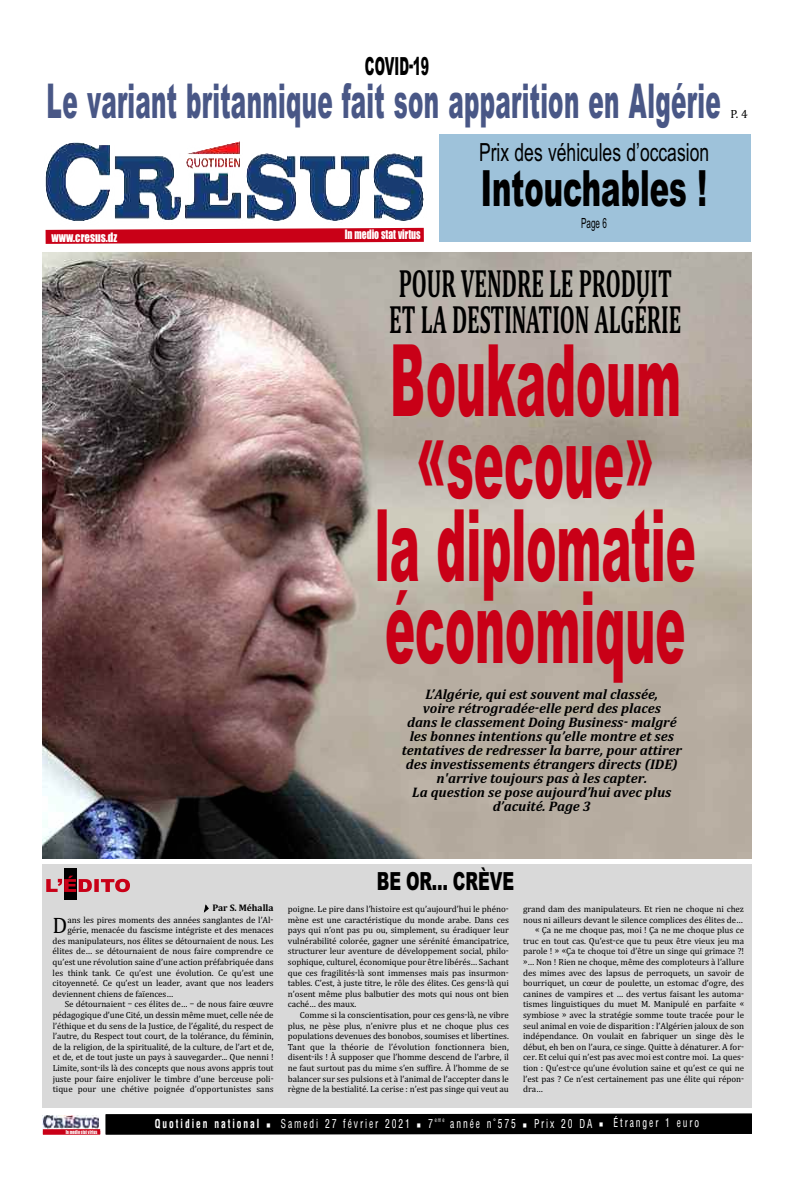
<style>
.page{position:relative;width:794px;height:1191px;background:#fff}
.page>*{position:absolute;margin:0;border:0;box-sizing:border-box;transform-origin:0 0}
.t1{font:900 100px/82px "Arial";color:#c90017;text-align:center;scale:.45 1}
.t2{font:900 50px "Arial";color:#000;scale:.58 1}
.t3{font:900 48px "Arial";letter-spacing:.015em;color:#495786;scale:.48 1}
.t4{font:700 40px/36.6px "Cambria";color:#000;scale:.54 1}
.t5{font:25px "Arial";color:#000;scale:.7 1}
.t6{font:900 25px "Arial";color:#000;scale:.65 1}
.t7{font:900 25px "Arial";color:#000;scale:.5 1}
.t8{font:22.6px "Cambria";color:#000}
.t9{font:italic 700 14px/14px "Cambria";color:#000;text-align:center}
.t10{font:14px "Arial";color:#000;scale:.58 1}
.t11{font:12px "Arena Condensed";letter-spacing:.2em;color:#fff;scale:.79 1}
.t12{font:12px "Impact";color:#fff;scale:.8 1}
.t13{font:12px "Impact";color:#fff;scale:.9 1}
.t14{font:12px "Cambria";color:#000}
.t15{font:700 9.6px "Cambria";letter-spacing:-.005em;color:#000}
.t16{font:9px/10.6px "Cambria";letter-spacing:-.005em;color:#000;text-align:justify}
.t17{font:6px "Arena Condensed";color:#fff;scale:.79 1}
.t18{font:5px "Impact";letter-spacing:-.005em;color:#fff;scale:.8 1}
.s1{font-weight:700}
</style>
<div class="page">
<div style="left:440px;top:134px;width:311px;height:107px;background:#9ec2da"></div>
<img style="left:43px;top:253px;width:708px;height:605px">
<div style="left:106px;top:1113px;width:646px;height:21px;background:#000"></div>
<img style="left:43px;top:1115px;width:56px;height:14px">
<div style="left:43px;top:1129px;width:57px;height:5px;background:#c90017"></div>
<div style="left:43px;top:864px;width:709px;height:243px;background:#d9d9d9"></div>
<div style="left:64px;top:868px;width:13px;height:32px;background:#000"></div>
<svg style="left:46px;top:875px;width:84px;height:17px"></svg>
<img style="left:45px;top:141px;width:379px;height:80px">
<svg style="left:45px;top:227px;width:379px;height:17px;background:#d22d40"></svg>
<h3 class="t7" style="left:365px;top:52px;width:130px">COVID-19</h3>
<h3 class="t3" style="left:46px;top:74px;width:1406px">Le variant britannique fait son apparition en Algérie</h3>
<h3 class="t13" style="left:52px;top:230px;width:74px">www.cresus.dz</h3>
<h3 class="t12" style="left:345px;top:228px;width:96px">In medio stat virtus</h3>
<h3 class="t5" style="left:479px;top:138px;width:330px">Prix des véhicules d’occasion</h3>
<h2 class="t2" style="left:481px;top:159px;width:392px">Intouchables !</h2>
<h3 class="t10" style="left:581px;top:215px;width:46px">Page 6</h3>
<h3 class="t4" style="left:389px;top:264px;width:542px">POUR VENDRE LE PRODUIT<br>ET LA DESTINATION ALGÉRIE</h3>
<h1 class="t1" style="left:375px;top:341px;width:714px">Boukadoum «secoue»<br>la diplomatie économique</h1>
<p class="t9" style="left:402px;top:687px;width:281px">L’Algérie, qui est souvent mal classée,<br>voire rétrogradée-elle perd des places<br>dans le classement Doing Business- malgré les bonnes intentions qu’elle montre et ses tentatives de redresser la barre, pour attirer des investissements étrangers directs (IDE) n'arrive toujours pas à les capter.<br>La question se pose aujourd’hui avec plus d’acuité. Page 3</p>
<h3 class="t14" style="left:730px;top:107px;width:19px">P. 4</h3>
<h3 class="t6" style="left:377px;top:866px;width:213px">BE OR… CRÈVE</h3>
<p class="t15" style="left:201px;top:902px;width:74px">✔Par S. Méhalla</p>
<h3 class="t8" style="left:53px;top:912px;width:16px">D</h3>
<p class="t16" style="left:67px;top:914px;width:208px">ans les pires moments des années sanglantes de l’Al-</p>
<p class="t16" style="left:67px;top:924px;width:208px">gérie, menacée du fascisme intégriste et des menaces</p>
<p class="t16" style="left:53px;top:935px;width:222px">des manipulateurs, nos élites se détournaient de nous. Les</p>
<p class="t16" style="left:53px;top:946px;width:222px">élites de… se détournaient de nous faire comprendre ce</p>
<p class="t16" style="left:53px;top:956px;width:222px">qu’est une révolution saine d’une action préfabriquée dans</p>
<p class="t16" style="left:53px;top:967px;width:222px">les think tank. Ce qu’est une évolution. Ce qu’est une</p>
<p class="t16" style="left:53px;top:977px;width:222px">citoyenneté. Ce qu’est un leader, avant que nos leaders</p>
<p class="t16" style="left:53px;top:988px;width:122px">deviennent chiens de faïences…</p>
<p class="t16" style="left:65px;top:999px;width:210px">Se détournaient – ces élites de… – de nous faire œuvre</p>
<p class="t16" style="left:53px;top:1009px;width:222px">pédagogique d’une Cité, un dessin même muet, celle née de</p>
<p class="t16" style="left:53px;top:1020px;width:222px">l’éthique et du sens de la Justice, de l’égalité, du respect de</p>
<p class="t16" style="left:53px;top:1030px;width:222px">l’autre, du Respect tout court, de la tolérance, du féminin,</p>
<p class="t16" style="left:53px;top:1041px;width:222px">de la religion, de la spiritualité, de la culture, de l’art et de,</p>
<p class="t16" style="left:53px;top:1052px;width:222px">et de, et de tout juste un pays à sauvegarder... Que nenni !</p>
<p class="t16" style="left:53px;top:1062px;width:222px">Limite, sont-ils là des concepts que nous avons appris tout</p>
<p class="t16" style="left:53px;top:1073px;width:222px">juste pour faire enjoliver le timbre d’une berceuse poli-</p>
<p class="t16" style="left:53px;top:1083px;width:222px">tique pour une chétive poignée d’opportunistes sans</p>
<p class="t16" style="left:288px;top:903px;width:222px">poigne. Le pire dans l’histoire est qu’aujourd’hui le phéno&shy;mène est une caractéristique du monde arabe. Dans ces pays qui n’ont pas pu ou, simplement, su éradiquer leur vulnérabilité colorée, gagner une sérénité émancipatrice, structurer leur aventure de développement social, philo&shy;sophique, culturel, économique pour être libérés… Sachant que ces fragilités-là sont immenses mais pas insurmon&shy;tables. C’est, à juste titre, le rôle des élites. Ces gens-là qui n’osent même plus balbutier des mots qui nous ont bien caché… des maux.</p>
<p class="t16" style="left:288px;top:1009px;width:222px;text-indent:12px">Comme si la conscientisation, pour ces gens-là, ne vibre plus, ne pèse plus, n’enivre plus et ne choque plus ces populations devenues des bonobos, soumises et libertines.<br>Tant que la théorie de l’évolution fonctionnera bien, disent-ils ! À supposer que l’homme descend de l’arbre, il ne faut surtout pas du mime s’en suffire. À l’homme de se balancer sur ses pulsions et à l’animal de l’accepter dans le règne de la bestialité. La cerise : n’est pas singe qui veut au</p>
<p class="t16" style="left:523px;top:903px;width:222px">grand dam des manipulateurs. Et rien ne choque ni chez</p>
<p class="t16" style="left:523px;top:914px;width:221px">nous ni ailleurs devant le silence complices des élites de…</p>
<p class="t16" style="left:535px;top:924px;width:210px">« Ça ne me choque pas, moi ! Ça ne me choque plus ce</p>
<p class="t16" style="left:523px;top:935px;width:222px">truc en tout cas. Qu’est-ce que tu peux être vieux jeu ma</p>
<p class="t16" style="left:523px;top:946px;width:222px">parole ! » «Ça te choque toi d’être un singe qui grimace ?!</p>
<p class="t16" style="left:523px;top:956px;width:222px">»… Non ! Rien ne choque, même des comploteurs à l’allure</p>
<p class="t16" style="left:523px;top:967px;width:222px">des mimes avec des lapsus de perroquets, un savoir de</p>
<p class="t16" style="left:523px;top:977px;width:222px">bourriquet, un cœur de poulette, un estomac d’ogre, des</p>
<p class="t16" style="left:523px;top:988px;width:222px">canines de vampires et … des vertus faisant les automa-</p>
<p class="t16" style="left:523px;top:999px;width:222px">tismes linguistiques du muet M. Manipulé en parfaite «</p>
<p class="t16" style="left:523px;top:1009px;width:222px">symbiose » avec la stratégie somme toute tracée pour le</p>
<p class="t16" style="left:523px;top:1020px;width:222px">seul animal en voie de disparition : l’Algérien jaloux de son</p>
<p class="t16" style="left:523px;top:1030px;width:222px">indépendance. On voulait en fabriquer un singe dès le</p>
<p class="t16" style="left:523px;top:1041px;width:222px">début, eh ben on l’aura, ce singe. Quitte à dénaturer. A for-</p>
<p class="t16" style="left:523px;top:1052px;width:222px">cer. Et celui qui n’est pas avec moi est contre moi. La ques-</p>
<p class="t16" style="left:523px;top:1062px;width:222px">tion : Qu’est-ce qu’une évolution saine et qu’est ce qui ne</p>
<p class="t16" style="left:523px;top:1073px;width:222px">l’est pas ? Ce n’est certainement pas une élite qui répon-</p>
<p class="t16" style="left:523px;top:1083px;width:21px">dra…</p>
<p class="t18" style="left:66px;top:1129px;width:41px">In medio stat virtus</p>
<h3 class="t11" style="left:155px;top:1116px;width:353px"><span class="s1">Quotidien national</span> ■ Samedi 27 février 2021 ■ 7</h3>
<p class="t17" style="left:435px;top:1116px;width:14px">eme</p>
<h3 class="t11" style="left:450px;top:1116px;width:317px">année n°575 ■ Prix 20 DA ■ Étranger 1 euro</h3>
</div>
